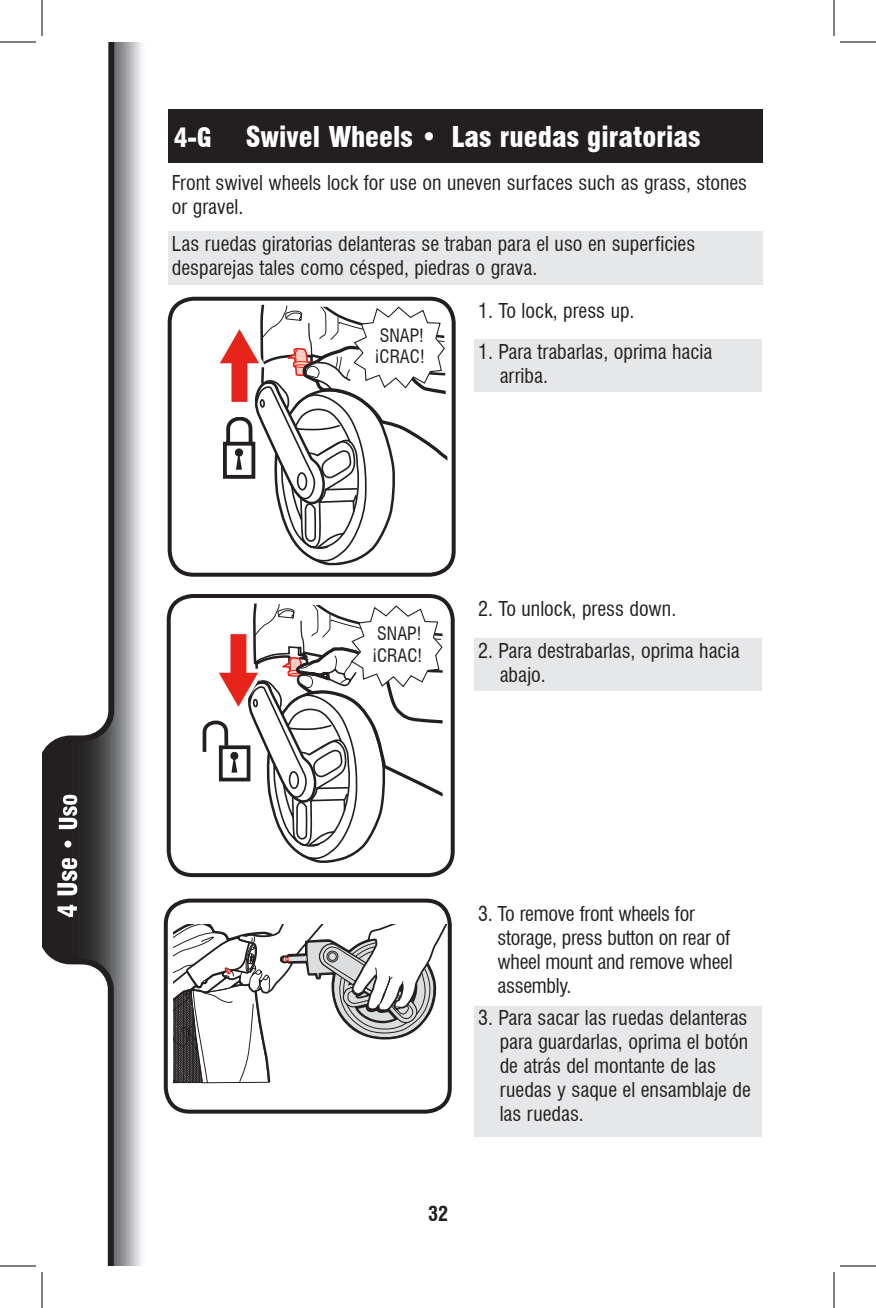
<style>
.page{position:relative;width:876px;height:1308px;background:#fff}
.page>*{position:absolute;margin:0;border:0;box-sizing:border-box;transform-origin:0 0}
.t1{font:900 condensed 28px "Swiss 721 BT";color:#fff}
.t2{font:condensed 20px/24px "Swiss 721 BT";color:#231f20}
.t3{font:700 condensed 20px "Swiss 721 BT";color:#231f20}
.t4{font:condensed 18px/21.6px "Swiss 721 BT";color:#231f20}
.s1{font-size:26px}
</style>
<div class="page">
<img style="left:114px;top:42px;width:28px;height:1224px">
<svg style="left:42px;top:42px;width:72px;height:1224px"></svg>
<svg style="left:58px;top:905px;width:19px;height:12px"></svg>
<svg style="left:57px;top:858px;width:20px;height:37px"></svg>
<svg style="left:64px;top:841px;width:7px;height:7px"></svg>
<svg style="left:59px;top:795px;width:18px;height:34px"></svg>
<div style="left:167px;top:594px;width:288px;height:283px;border:4px solid #231f20;border-radius:24px"></div>
<div style="left:168px;top:110px;width:594px;height:53px;background:#231f20"></div>
<div style="left:168px;top:232px;width:594px;height:53px;background:#e6e7e9"></div>
<div style="left:474px;top:340px;width:288px;height:52px;background:#e6e7e9"></div>
<div style="left:168px;top:297px;width:288px;height:280px;border:4px solid #231f20;border-radius:24px"></div>
<div style="left:474px;top:639px;width:288px;height:52px;background:#e6e7e9"></div>
<svg style="left:220px;top:303px;width:230px;height:263px"></svg>
<svg style="left:202px;top:602px;width:241px;height:261px"></svg>
<div style="left:474px;top:1006px;width:288px;height:130px;background:#e6e7e9"></div>
<div style="left:164px;top:899px;width:288px;height:215px;border:4px solid #231f20;border-radius:24px"></div>
<svg style="left:173px;top:925px;width:279px;height:158px"></svg>
<hr style="left:0;top:42px;width:36px;height:1px;background:#000">
<hr style="left:840px;top:42px;width:36px;height:1px;background:#000">
<hr style="left:0;top:1266px;width:36px;height:1px;background:#000">
<hr style="left:840px;top:1266px;width:36px;height:1px;background:#000">
<hr style="left:42px;top:0;width:1px;height:36px;background:#000">
<hr style="left:42px;top:1272px;width:1px;height:36px;background:#000">
<hr style="left:834px;top:0;width:1px;height:36px;background:#000">
<hr style="left:834px;top:1272px;width:1px;height:36px;background:#000">
<h1 class="t1" style="left:174px;top:120px;width:528px"><span class="s1">4-G</span> Swivel Wheels • Las ruedas giratorias</h1>
<p class="t2" style="left:172px;top:171px;width:577px">Front swivel wheels lock for use on uneven surfaces such as grass, stones or gravel.</p>
<p class="t2" style="left:172px;top:232px;width:525px">Las ruedas giratorias delanteras se traban para el uso en superficies desparejas tales como césped, piedras o grava.</p>
<p class="t4" style="left:375px;top:324px;width:51px">SNAP! ¡CRAC!</p>
<p class="t2" style="left:478px;top:299px;width:158px">1. To lock, press up.</p>
<p class="t2" style="left:500px;top:340px;width:214px;text-indent:-22px">1. Para trabarlas, oprima hacia arriba.</p>
<p class="t4" style="left:372px;top:623px;width:51px">SNAP! ¡CRAC!</p>
<p class="t2" style="left:478px;top:596px;width:200px">2. To unlock, press down.</p>
<p class="t2" style="left:500px;top:638px;width:242px;text-indent:-22px">2. Para destrabarlas, oprima hacia abajo.</p>
<p class="t2" style="left:498px;top:901px;width:236px;text-indent:-20px">3. To remove front wheels for storage, press button on rear of wheel mount and remove wheel assembly.</p>
<p class="t2" style="left:500px;top:1006px;width:253px;text-indent:-22px">3. Para sacar las ruedas delanteras para guardarlas, oprima el botón de atrás del montante de las ruedas y saque el ensamblaje de las ruedas.</p>
<p class="t3" style="left:428px;top:1202px;width:21px">32</p>
</div>
